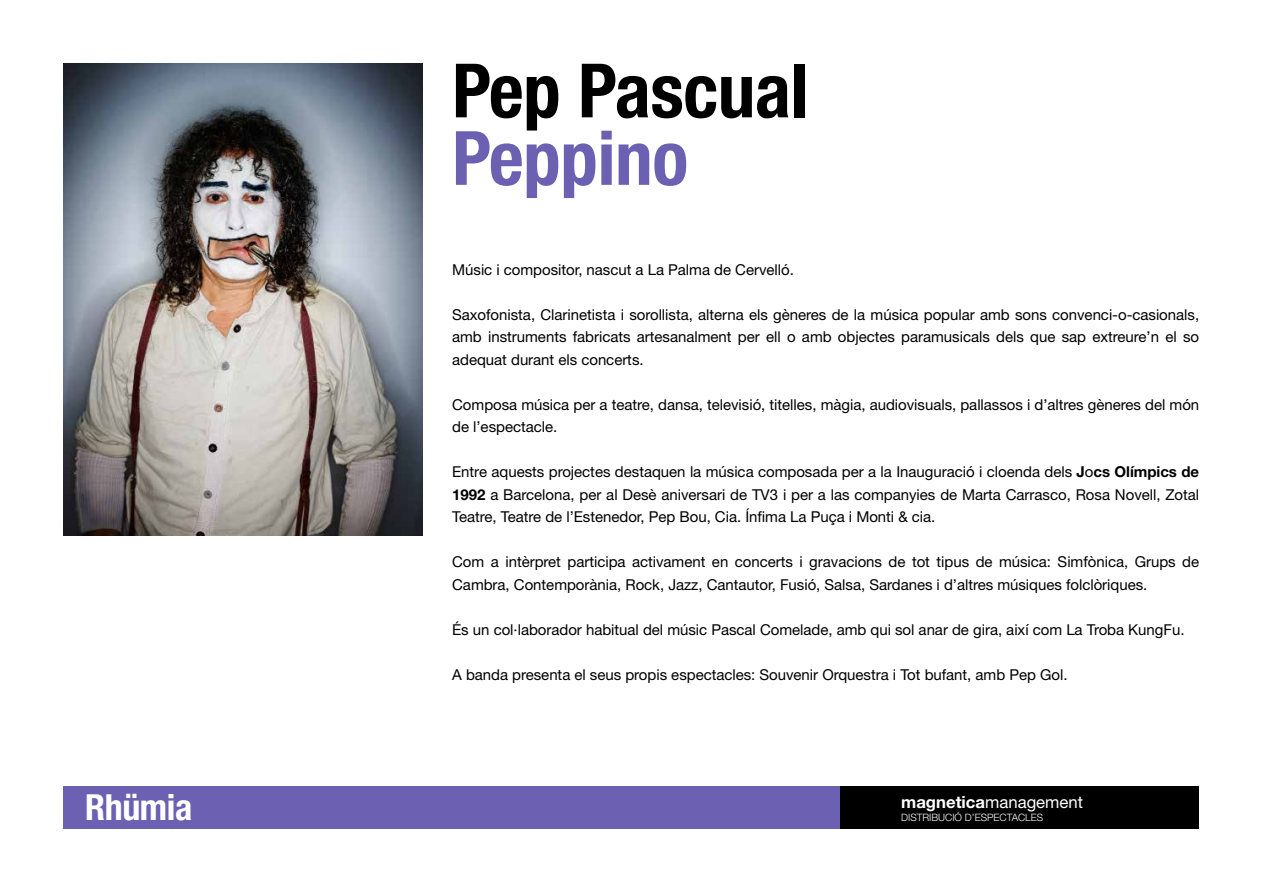
<style>
.page{position:relative;width:1263px;height:893px;background:#fff}
.page>*{position:absolute;margin:0;border:0;box-sizing:border-box;transform-origin:0 0}
.t1{font:700 condensed 75px "Helvetica Neue LT Std";letter-spacing:-.005em;color:#000}
.t2{font:700 condensed 75px "Helvetica Neue LT Std";letter-spacing:-.005em;color:#6c60b2}
.t3{font:700 condensed 36px "Helvetica Neue LT Std";letter-spacing:-.01em;color:#fff}
.t4{font:16.8px "Helvetica Neue LT Std";color:#fff}
.t5{font:15px/22.5px "Helvetica Neue LT Std";color:#000;text-align:justify}
.t6{font:300 10.2px "Helvetica Neue LT Std";color:#fff}
.s1{font-weight:700}
</style>
<div class="page">
<div style="left:64px;top:787px;width:778px;height:42px;background:#6c60b2"></div>
<div style="left:840px;top:787px;width:359px;height:42px;background:#000"></div>
<img style="left:64px;top:64px;width:358px;height:472px">
<h2 class="t3" style="left:85px;top:785px;width:109px">Rhümia</h2>
<h1 class="t1" style="left:452px;top:45px;width:358px">Pep Pascual</h1>
<h1 class="t2" style="left:452px;top:113px;width:238px">Peppino</h1>
<p class="t5" style="left:452px;top:258px;width:343px">Músic i compositor, nascut a La Palma de Cervelló.</p>
<p class="t5" style="left:452px;top:303px;width:748px">Saxofonista, Clarinetista i sorollista, alterna els gèneres de la música popular amb sons convenci-o-casionals, amb instruments fabricats artesanalment per ell o amb objectes paramusicals dels que sap extreure’n el so adequat durant els concerts.</p>
<p class="t5" style="left:452px;top:393px;width:749px">Composa música per a teatre, dansa, televisió, titelles, màgia, audiovisuals, pallassos i d’altres gèneres del món de l’espectacle.</p>
<p class="t5" style="left:452px;top:461px;width:748px">Entre aquests projectes destaquen la música composada per a la Inauguració i cloenda dels <span class="s1">J</span>o<span class="s1">cs Olímpics de 1992</span> a Barcelona, per al Desè aniversari de TV3 i per a las companyies de Marta Carrasco, Rosa Novell, Zotal Teatre, Teatre de l’Estenedor, Pep Bou, Cia. Ínfima La Puça i Monti &amp; cia.</p>
<p class="t5" style="left:452px;top:551px;width:748px">Com a intèrpret participa activament en concerts i gravacions de tot tipus de música: Simfònica, Grups de<br>Cambra, Contemporània, Rock, Jazz, Cantautor, Fusió, Salsa, Sardanes i d’altres músiques folclòriques.</p>
<p class="t5" style="left:452px;top:618px;width:734px">És un col·laborador habitual del músic Pascal Comelade, amb qui sol anar de gira, així com La Troba KungFu.</p>
<p class="t5" style="left:452px;top:663px;width:617px">A banda presenta el seus propis espectacles: Souvenir Orquestra i Tot bufant, amb Pep Gol.</p>
<p class="t4" style="left:901px;top:792px;width:183px"><span class="s1">magnetica</span>management</p>
<p class="t6" style="left:901px;top:811px;width:144px">DISTRIBUCIÓ D’ESPECTACLES</p>
</div>
